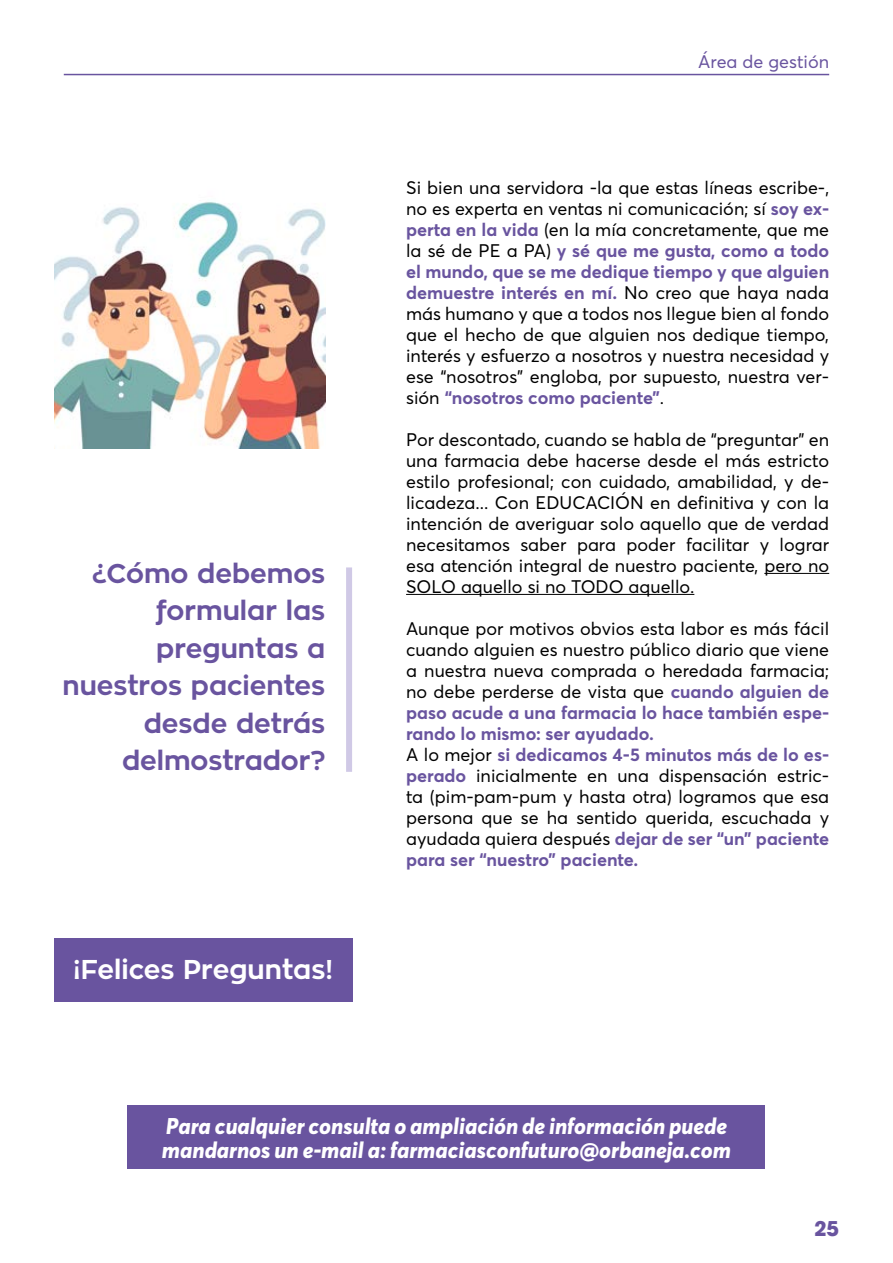
<style>
.page{position:relative;width:893px;height:1263px;background:#fff}
.page>*{position:absolute;margin:0;border:0;box-sizing:border-box;transform-origin:0 0}
.t1{font:700 27px/37.5px "Zona Pro";color:#69549f;text-align:right}
.t2{font:700 27px "Zona Pro";color:#fff}
.t3{font:italic 800 22.5px/24px "Averta Demo";color:#fff}
.t4{font:700 21px "Avant Garde IT Cby BT";color:#69549f}
.t5{font:18px/21px "Averta Demo";color:#000;text-align:justify}
.t6{font:700 18px/21px "Averta";color:#69549f}
.t7{font:18px "Averta Demo";color:#69549f}
.s1{font-family:"Averta";font-weight:700;color:#69549f}
.s2{font-family:"Averta Demo";font-weight:400;color:#000}
</style>
<div class="page">
<hr style="left:64px;top:74px;width:765px;height:1px;background:#69549f">
<hr style="left:764px;top:573px;width:65px;height:1px;background:#000">
<hr style="left:406px;top:594px;width:288px;height:1px;background:#000">
<img style="left:54px;top:201px;width:271px;height:248px">
<div style="left:346px;top:567px;width:6px;height:205px;background:#d0c9e6"></div>
<div style="left:128px;top:1105px;width:637px;height:64px;background:#69549f"></div>
<div style="left:54px;top:938px;width:298px;height:64px;background:#69549f"></div>
<h1 class="t1" style="left:63px;top:555px;width:264px">¿Cómo debemos formular las preguntas a nuestros pacientes desde detrás delmostrador?</h1>
<h1 class="t2" style="left:73px;top:951px;width:261px">¡Felices Preguntas!</h1>
<p class="t7" style="left:698px;top:50px;width:132px">Área de gestión</p>
<p class="t5" style="left:406px;top:177px;width:425px">Si bien una servidora -la que estas líneas escribe-, no es experta en ventas ni comunicación; sí <span class="s1">soy ex&shy;perta en la vida</span> (en la mía concretamente, que me</p>
<p class="t6" style="left:406px;top:239px;width:425px;text-align:justify"><span class="s2">la sé de PE a PA)</span> y sé que me gusta, como a todo el mundo, que se me dedique tiempo y que alguien demuestre interés en mí. <span class="s2">No creo que haya nada</span></p>
<p class="t5" style="left:406px;top:303px;width:425px">más humano y que a todos nos llegue bien al fondo que el hecho de que alguien nos dedique tiempo, interés y esfuerzo a nosotros y nuestra necesidad y ese “nosotros” engloba, por supuesto, nuestra ver-</p>
<p class="t6" style="left:406px;top:386px;width:260px"><span class="s2">sión</span> “nosotros como paciente”<span class="s2">.</span></p>
<p class="t5" style="left:406px;top:429px;width:425px">Por descontado, cuando se habla de “preguntar” en una farmacia debe hacerse desde el más estricto estilo profesional; con cuidado, amabilidad, y de&shy;licadeza... Con EDUCACIÓN en definitiva y con la intención de averiguar solo aquello que de verdad necesitamos saber para poder facilitar y lograr esa atención integral de nuestro paciente, pero no SOLO aquello si no TODO aquello.</p>
<p class="t5" style="left:406px;top:618px;width:425px">Aunque por motivos obvios esta labor es más fácil cuando alguien es nuestro público diario que viene a nuestra nueva comprada o heredada farmacia; no debe perderse de vista que <span class="s1">cuando alguien de</span></p>
<p class="t6" style="left:406px;top:701px;width:425px">paso acude a una farmacia lo hace también espe&shy;rando lo mismo: ser ayudado.<br><span class="s2">A lo mejor</span> si dedicamos 4-5 minutos más de lo es-</p>
<p class="t5" style="left:406px;top:765px;width:425px"><span class="s1">perado</span> inicialmente en una dispensación estric&shy;ta (pim-pam-pum y hasta otra) logramos que esa persona que se ha sentido querida, escuchada y</p>
<p class="t6" style="left:406px;top:827px;width:425px"><span class="s2">ayudada quiera después</span> dejar de ser “un” paciente para ser “nuestro” paciente.</p>
<p class="t3" style="left:162px;top:1115px;width:571px">Para cualquier consulta o ampliación de información puede mandarnos un e-mail a: farmaciasconfuturo@orbaneja.com</p>
<p class="t4" style="left:814px;top:1215px;width:26px">25</p>
</div>
